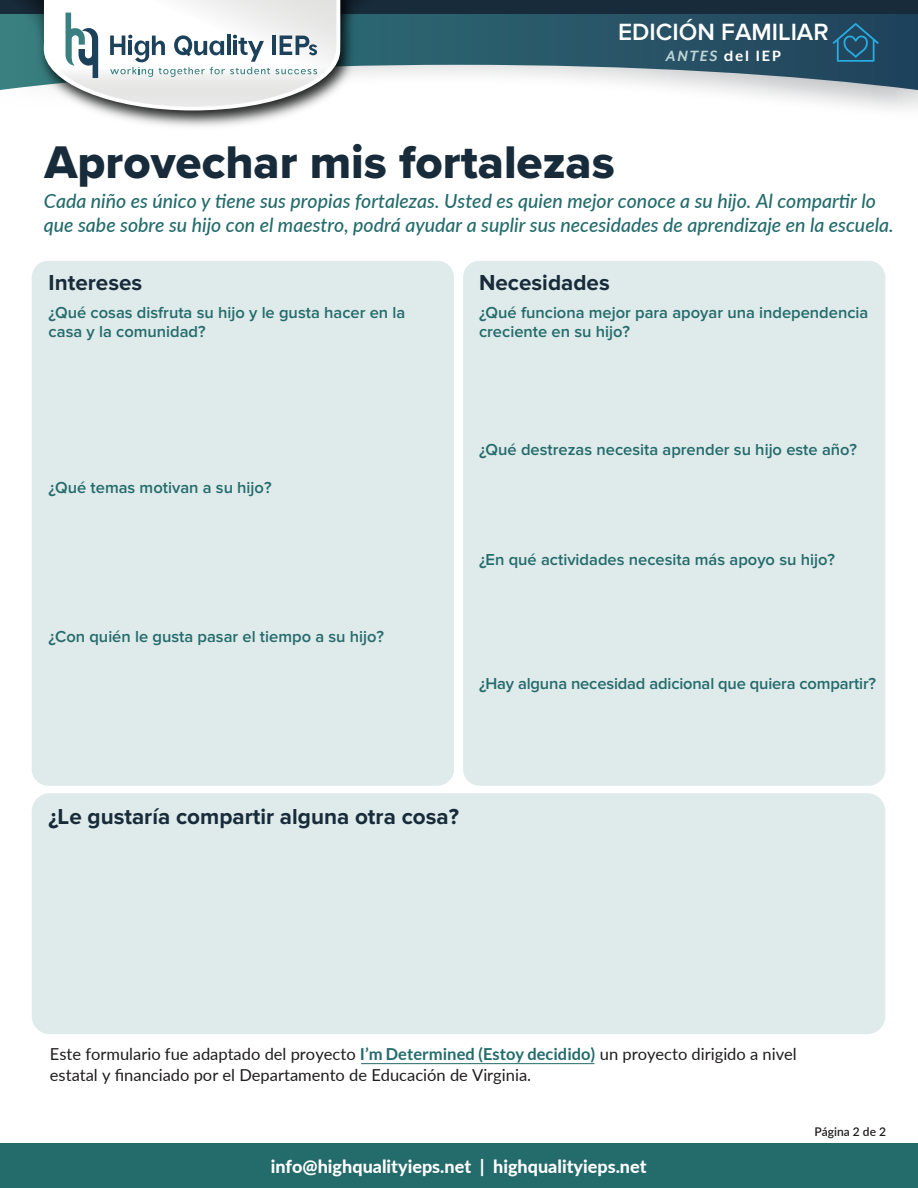
<style>
.page{position:relative;width:918px;height:1188px;background:#fff}
.page>*{position:absolute;margin:0;border:0;box-sizing:border-box;transform-origin:0 0}
.t1{font:47.55px "Proxima Nova Extrabld";color:#182b3a}
.t2{font:600 24.3px "Proxima Nova";color:#fff}
.t3{font:700 22.5px "Proxima Nova";color:#182b3a}
.t4{font:italic 500 19.5px/23.4px "Lato";color:#246b6c}
.t5{font:800 18px "Lato";color:#fff}
.t6{font:700 17.1px "Mr Eaves XL Mod OT";letter-spacing:.1em;color:#fff}
.t7{font:600 16.5px/19.8px "Proxima Nova";color:#246b6c}
.t8{font:16.5px/21px "Lato";color:#201d1e}
.t9{font:600 12px "Lato";color:#201d1e}
.s1{font-style:italic;color:#bcd4d5}
.s2{font-weight:700;color:#246b6c}
</style>
<div class="page">
<svg style="left:715px;top:90px;width:203px;height:19px"></svg>
<svg style="left:0;top:13px;width:918px;height:77px;background:#577886"></svg>
<div style="left:0;top:0;width:918px;height:13px;background:#182b3a"></div>
<svg style="left:8px;top:0;width:371px;height:90px"></svg>
<img style="left:32px;top:0;width:328px;height:127px">
<svg style="left:44px;top:0;width:296px;height:110px"></svg>
<svg style="left:833px;top:23px;width:46px;height:39px;background:#225a78"></svg>
<hr style="left:361px;top:1063px;width:233px;height:1px;background:#246b6c">
<div style="left:32px;top:261px;width:422px;height:525px;background:#dfeaea;border-radius:17px"></div>
<div style="left:463px;top:261px;width:422px;height:525px;background:#dfeaea;border-radius:17px"></div>
<div style="left:32px;top:793px;width:853px;height:241px;background:#dfeaea;border-radius:18px"></div>
<div style="left:0;top:1143px;width:918px;height:45px;background:#246b6c"></div>
<h2 class="t2" style="left:618px;top:18px;width:212px">EDICIÓN FAMILIAR</h2>
<p class="t6" style="left:666px;top:46px;width:116px"><span class="s1">ANTES</span> del IEP</p>
<h1 class="t1" style="left:45px;top:127px;width:572px">Aprovechar mis fortalezas</h1>
<p class="t4" style="left:44px;top:188px;width:851px">Cada niño es único y tiene sus propias fortalezas. Usted es quien mejor conoce a su hijo. Al compartir lo que sabe sobre su hijo con el maestro, podrá ayudar a suplir sus necesidades de aprendizaje en la escuela.</p>
<h2 class="t3" style="left:49px;top:270px;width:95px">Intereses</h2>
<p class="t7" style="left:49px;top:303px;width:358px">¿Qué cosas disfruta su hijo y le gusta hacer en la casa y la comunidad?</p>
<p class="t7" style="left:49px;top:478px;width:224px">¿Qué temas motivan a su hijo?</p>
<p class="t7" style="left:49px;top:627px;width:337px">¿Con quién le gusta pasar el tiempo a su hijo?</p>
<h2 class="t3" style="left:479px;top:270px;width:132px">Necesidades</h2>
<p class="t7" style="left:479px;top:303px;width:391px">¿Qué funciona mejor para apoyar una independencia creciente en su hijo?</p>
<p class="t7" style="left:479px;top:440px;width:380px">¿Qué destrezas necesita aprender su hijo este año?</p>
<p class="t7" style="left:479px;top:550px;width:357px">¿En qué actividades necesita más apoyo su hijo?</p>
<p class="t7" style="left:479px;top:673px;width:399px">¿Hay alguna necesidad adicional que quiera compartir?</p>
<h3 class="t3" style="left:49px;top:804px;width:412px">¿Le gustaría compartir alguna otra cosa?</h3>
<p class="t8" style="left:50px;top:1042px;width:748px">Este formulario fue adaptado del proyecto <span class="s2">I’m Determined (Estoy decidido)</span> un proyecto dirigido a nivel estatal y financiado por el Departamento de Educación de Virginia.</p>
<p class="t5" style="left:271px;top:1153px;width:215px">info@highqualityieps.net |</p>
<p class="t5" style="left:493px;top:1153px;width:155px">highqualityieps.net</p>
<p class="t9" style="left:815px;top:1123px;width:73px">Página 2 de 2</p>
</div>
